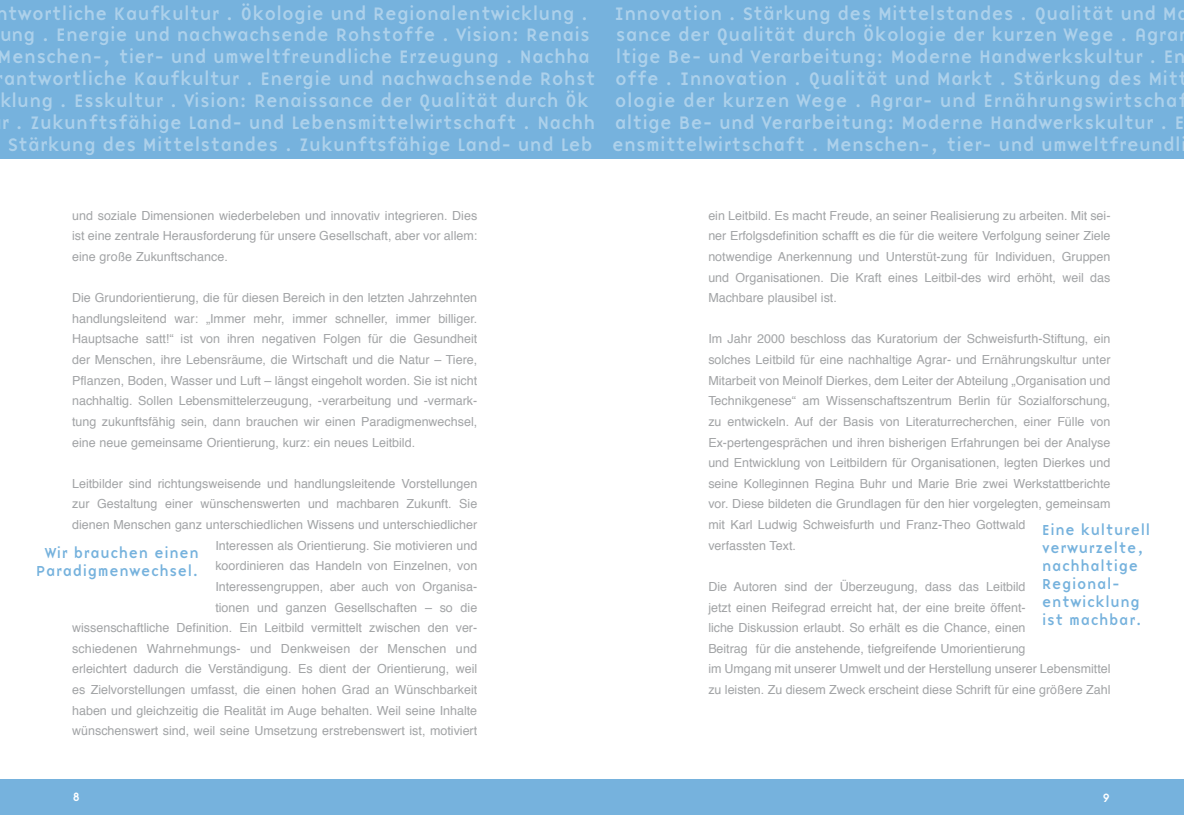
<style>
.page{position:relative;width:1184px;height:815px;background:#fff}
.page>*{position:absolute;margin:0;border:0;box-sizing:border-box;transform-origin:0 0}
.t1{font:18.75px/21.9px "Base Nine";letter-spacing:-.025em;color:#add1eb}
.t2{font:15px/18px "Base Nine";color:#76b2dd;text-align:right}
.t3{font:12.5px/20.6px "Helvetica";color:#a2a4a6;text-align:justify}
.t4{font:12.5px "Base Nine";color:#fff}
</style>
<div class="page">
<div style="left:0;top:0;width:1183px;height:159px;background:#76b2dd"></div>
<div style="left:0;top:780px;width:1183px;height:35px;background:#76b2dd"></div>
<h1 class="t1" style="left:-4px;top:2px;width:595px">ntwortliche Kaufkultur . Ökologie und Regionalentwicklung .</h1>
<h1 class="t1" style="left:614px;top:2px;width:576px">Innovation . Stärkung des Mittelstandes . Qualität und Ma</h1>
<h1 class="t1" style="left:-1px;top:24px;width:592px">ung . Energie und nachwachsende Rohstoffe . Vision: Renais</h1>
<h1 class="t1" style="left:615px;top:24px;width:573px">sance der Qualität durch Ökologie der kurzen Wege . Agrar</h1>
<h1 class="t1" style="left:-2px;top:46px;width:594px">Menschen-, tier- und umweltfreundliche Erzeugung . Nachha</h1>
<p class="t1" style="left:-4px;top:46px;width:1194px;text-indent:619px">ltige Be- und Verarbeitung: Moderne Handwerkskultur . En rantwortliche Kaufkultur . Energie und nachwachsende Rohst offe . Innovation . Qualität und Markt . Stärkung des Mitt klung . Esskultur . Vision: Renaissance der Qualität durch Ök</p>
<p class="t1" style="left:1px;top:89px;width:1188px;text-align:right">ologie der kurzen Wege . Agrar- und Ernährungswirtschaf<br>r . Zukunftsfähige Land- und Lebensmittelwirtschaft . Nachh altige Be- und Verarbeitung: Moderne Handwerkskultur . E<br>Stärkung des Mittelstandes . Zukunftsfähige Land- und Leb ensmittelwirtschaft . Menschen-, tier- und umweltfreundli</p>
<p class="t3" style="left:72px;top:205px;width:406px">und soziale Dimensionen wiederbeleben und innovativ integrieren. Dies ist eine zentrale Herausforderung für unsere Gesellschaft, aber vor allem: eine große Zukunftschance.</p>
<p class="t3" style="left:72px;top:287px;width:406px">Die Grundorientierung, die für diesen Bereich in den letzten Jahrzehnten handlungsleitend war: „Immer mehr, immer schneller, immer billiger.<br>Hauptsache satt!“ ist von ihren negativen Folgen für die Gesundheit der Menschen, ihre Lebensräume, die Wirtschaft und die Natur – Tiere, Pflanzen, Boden, Wasser und Luft – längst eingeholt worden. Sie ist nicht nachhaltig. Sollen Lebensmittelerzeugung, -verarbeitung und -vermark&shy;tung zukunftsfähig sein, dann brauchen wir einen Paradigmenwechsel, eine neue gemeinsame Orientierung, kurz: ein neues Leitbild.</p>
<p class="t3" style="left:72px;top:473px;width:406px;text-align:right">Leitbilder sind richtungsweisende und handlungsleitende Vorstellungen zur Gestaltung einer wünschenswerten und machbaren Zukunft. Sie dienen Menschen ganz unterschiedlichen Wissens und unterschiedlicher Interessen als Orientierung. Sie motivieren und<br>koordinieren das Handeln von Einzelnen, von<br>Interessengruppen, aber auch von Organisa-<br>tionen und ganzen Gesellschaften – so die<br>wissenschaftliche Definition. Ein Leitbild vermittelt zwischen den ver&shy;schiedenen Wahrnehmungs- und Denkweisen der Menschen und erleichtert dadurch die Verständigung. Es dient der Orientierung, weil es Zielvorstellungen umfasst, die einen hohen Grad an Wünschbarkeit haben und gleichzeitig die Realität im Auge behalten. Weil seine Inhalte wünschenswert sind, weil seine Umsetzung erstrebenswert ist, motiviert</p>
<p class="t2" style="left:36px;top:544px;width:165px">Wir brauchen einen<br>Paradigmenwechsel.</p>
<p class="t3" style="left:708px;top:205px;width:403px">ein Leitbild. Es macht Freude, an seiner Realisierung zu arbeiten. Mit sei&shy;ner Erfolgsdefinition schafft es die für die weitere Verfolgung seiner Ziele notwendige Anerkennung und Unterstüt-zung für Individuen, Gruppen und Organisationen. Die Kraft eines Leitbil-des wird erhöht, weil das Machbare plausibel ist.</p>
<p class="t3" style="left:708px;top:328px;width:403px;text-align:left">Im Jahr 2000 beschloss das Kuratorium der Schweisfurth-Stiftung, ein solches Leitbild für eine nachhaltige Agrar- und Ernährungskultur unter Mitarbeit von Meinolf Dierkes, dem Leiter der Abteilung „Organisation und Technikgenese“ am Wissenschaftszentrum Berlin für Sozialforschung, zu entwickeln. Auf der Basis von Literaturrecherchen, einer Fülle von Ex-pertengesprächen und ihren bisherigen Erfahrungen bei der Analyse und Entwicklung von Leitbildern für Organisationen, legten Dierkes und seine Kolleginnen Regina Buhr und Marie Brie zwei Werkstattberichte vor. Diese bildeten die Grundlagen für den hier vorgelegten, gemeinsam mit Karl Ludwig Schweisfurth und Franz-Theo Gottwald<br>verfassten Text.</p>
<p class="t3" style="left:708px;top:576px;width:403px;text-align:left">Die Autoren sind der Überzeugung, dass das Leitbild<br>jetzt einen Reifegrad erreicht hat, der eine breite öffent-<br>liche Diskussion erlaubt. So erhält es die Chance, einen<br>Beitrag für die anstehende, tiefgreifende Umorientierung<br>im Umgang mit unserer Umwelt und der Herstellung unserer Lebensmittel zu leisten. Zu diesem Zweck erscheint diese Schrift für eine größere Zahl</p>
<p class="t2" style="left:1041px;top:521px;width:110px;text-align:left">Eine kulturell verwurzelte, nachhaltige<br>Regional&shy;entwicklung ist machbar.</p>
<p class="t4" style="left:72px;top:788px;width:10px">8</p>
<p class="t4" style="left:1102px;top:788px;width:10px">9</p>
</div>
